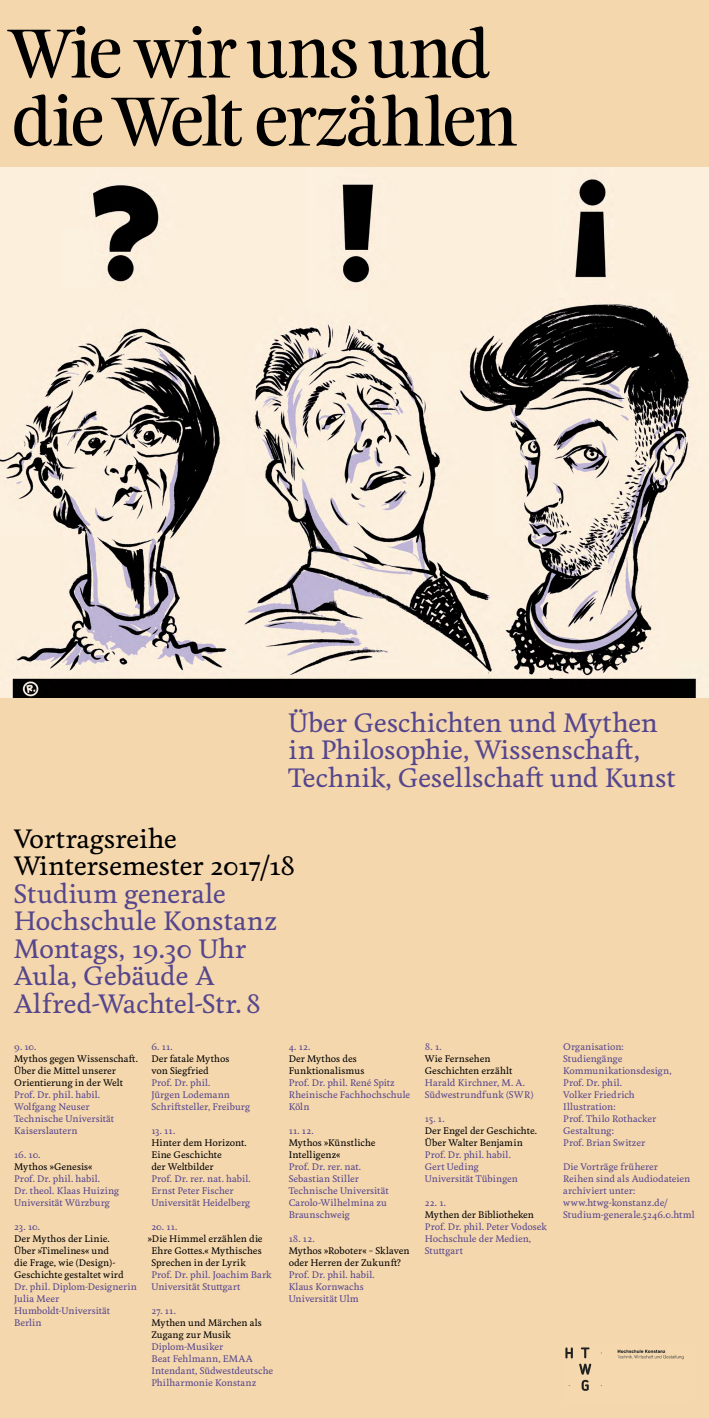
<style>
.page{position:relative;width:709px;height:1418px;background:#fff}
.page>*{position:absolute;margin:0;border:0;box-sizing:border-box;transform-origin:0 0}
.t1{font:62.5px/68px "Feijoa Display";letter-spacing:-.01em;color:#000}
.t2{font:500 25px/27.5px "Feijoa";color:#55468d}
.t3{font:500 25px/27.5px "Feijoa";letter-spacing:-.01em;color:#000}
.t4{font:500 9px/12px "Feijoa";color:#55468d}
.t5{font:500 9px/12px "Feijoa";color:#000}
</style>
<div class="page">
<div style="left:0;top:0;width:709px;height:1417px;background:#f5d7ad"></div>
<img style="left:0;top:167px;width:709px;height:530px">
<img style="left:565px;top:1347px;width:119px;height:44px">
<h1 class="t1" style="left:7px;top:21px;width:511px">Wie wir uns und die Welt erzählen</h1>
<h2 class="t2" style="left:288px;top:709px;width:388px">Über Geschichten und Mythen in Philosophie, Wissenschaft,<br>Technik, Gesellschaft und Kunst</h2>
<h2 class="t3" style="left:14px;top:825px;width:283px">Vortragsreihe<br>Wintersemester 2017/18</h2>
<h2 class="t2" style="left:14px;top:880px;width:265px">Studium generale<br>Hochschule Konstanz<br>Montags, 19.30 Uhr<br>Aula, Gebäude A<br>Alfred-Wachtel-Str. 8</h2>
<p class="t4" style="left:14px;top:1041px;width:24px">9. 10.</p>
<p class="t5" style="left:14px;top:1053px;width:125px">Mythos gegen Wissenschaft.<br>Über die Mittel unserer<br>Orientierung in der Welt</p>
<p class="t4" style="left:14px;top:1089px;width:101px">Prof. Dr. phil. habil.<br>Wolfgang Neuser<br>Technische Universität<br>Kaiserslautern</p>
<p class="t4" style="left:14px;top:1149px;width:28px">16. 10.</p>
<p class="t5" style="left:14px;top:1161px;width:80px">Mythos »Genesis«</p>
<p class="t4" style="left:14px;top:1173px;width:106px">Prof. Dr. phil. habil.<br>Dr. theol. Klaas Huizing<br>Universität Würzburg</p>
<p class="t4" style="left:14px;top:1221px;width:27px">23. 10.</p>
<p class="t5" style="left:14px;top:1233px;width:111px">Der Mythos der Linie.<br>Über »Timelines« und die Frage, wie (Design)-<br>Geschichte gestaltet wird</p>
<p class="t4" style="left:14px;top:1281px;width:124px">Dr. phil. Diplom-Designerin<br>Julia Meer<br>Humboldt-Universität<br>Berlin</p>
<p class="t4" style="left:151px;top:1041px;width:23px">6. 11.</p>
<p class="t5" style="left:151px;top:1053px;width:79px">Der fatale Mythos von Siegfried</p>
<p class="t4" style="left:151px;top:1077px;width:100px">Prof. Dr. phil.<br>Jürgen Lodemann<br>Schriftsteller, Freiburg</p>
<p class="t4" style="left:151px;top:1125px;width:25px">13. 11.</p>
<p class="t5" style="left:151px;top:1137px;width:97px">Hinter dem Horizont.<br>Eine Geschichte<br>der Weltbilder</p>
<p class="t4" style="left:151px;top:1173px;width:101px">Prof. Dr. rer. nat. habil.<br>Ernst Peter Fischer<br>Universität Heidelberg</p>
<p class="t4" style="left:151px;top:1221px;width:27px">20. 11.</p>
<p class="t5" style="left:151px;top:1233px;width:113px;text-align:justify;text-indent:-4px">»Die Himmel erzählen die Ehre Gottes.« Mythisches Sprechen in der Lyrik</p>
<p class="t4" style="left:151px;top:1269px;width:122px">Prof. Dr. phil. Joachim Bark<br>Universität Stuttgart</p>
<p class="t4" style="left:151px;top:1305px;width:26px">27. 11.</p>
<p class="t5" style="left:151px;top:1317px;width:112px">Mythen und Märchen als<br>Zugang zur Musik</p>
<p class="t4" style="left:151px;top:1341px;width:123px">Diplom-Musiker<br>Beat Fehlmann, EMAA<br>Intendant, Südwestdeutsche<br>Philharmonie Konstanz</p>
<p class="t4" style="left:289px;top:1041px;width:23px">4. 12.</p>
<p class="t5" style="left:289px;top:1053px;width:77px">Der Mythos des<br>Funktionalismus</p>
<p class="t4" style="left:289px;top:1077px;width:123px">Prof. Dr. phil. René Spitz<br>Rheinische Fachhochschule<br>Köln</p>
<p class="t4" style="left:289px;top:1125px;width:26px">11. 12.</p>
<p class="t5" style="left:289px;top:1137px;width:88px">Mythos »Künstliche<br>Intelligenz«</p>
<p class="t4" style="left:289px;top:1161px;width:101px">Prof. Dr. rer. nat.<br>Sebastian Stiller<br>Technische Universität<br>Carolo-Wilhelmina zu<br>Braunschweig</p>
<p class="t4" style="left:289px;top:1233px;width:27px">18. 12.</p>
<p class="t5" style="left:289px;top:1245px;width:122px">Mythos »Roboter« – Sklaven oder Herren der Zukunft?</p>
<p class="t4" style="left:289px;top:1269px;width:88px">Prof. Dr. phil. habil.<br>Klaus Kornwachs<br>Universität Ulm</p>
<p class="t4" style="left:425px;top:1041px;width:18px">8. 1.</p>
<p class="t5" style="left:425px;top:1053px;width:89px">Wie Fernsehen<br>Geschichten erzählt</p>
<p class="t4" style="left:425px;top:1077px;width:110px">Harald Kirchner, M. A.<br>Südwestrundfunk (SWR)</p>
<p class="t4" style="left:425px;top:1113px;width:21px">15. 1.</p>
<p class="t5" style="left:425px;top:1125px;width:114px">Der Engel der Geschichte.<br>Über Walter Benjamin</p>
<p class="t4" style="left:425px;top:1149px;width:95px">Prof. Dr. phil. habil.<br>Gert Ueding<br>Universität Tübingen</p>
<p class="t4" style="left:425px;top:1197px;width:23px">22. 1.</p>
<p class="t5" style="left:425px;top:1209px;width:111px">Mythen der Bibliotheken</p>
<p class="t4" style="left:425px;top:1221px;width:124px">Prof. Dr. phil. Peter Vodosek<br>Hochschule der Medien,<br>Stuttgart</p>
<p class="t4" style="left:563px;top:1041px;width:110px">Organisation:<br>Studiengänge<br>Kommunikationsdesign,<br>Prof. Dr. phil.<br>Volker Friedrich<br>Illustration:<br>Prof. Thilo Rothacker<br>Gestaltung:<br>Prof. Brian Switzer</p>
<p class="t4" style="left:563px;top:1161px;width:133px">Die Vorträge früherer<br>Reihen sind als Audiodateien archiviert unter: www.htwg-konstanz.de/<br>Studium-generale.5246.0.html</p>
</div>
